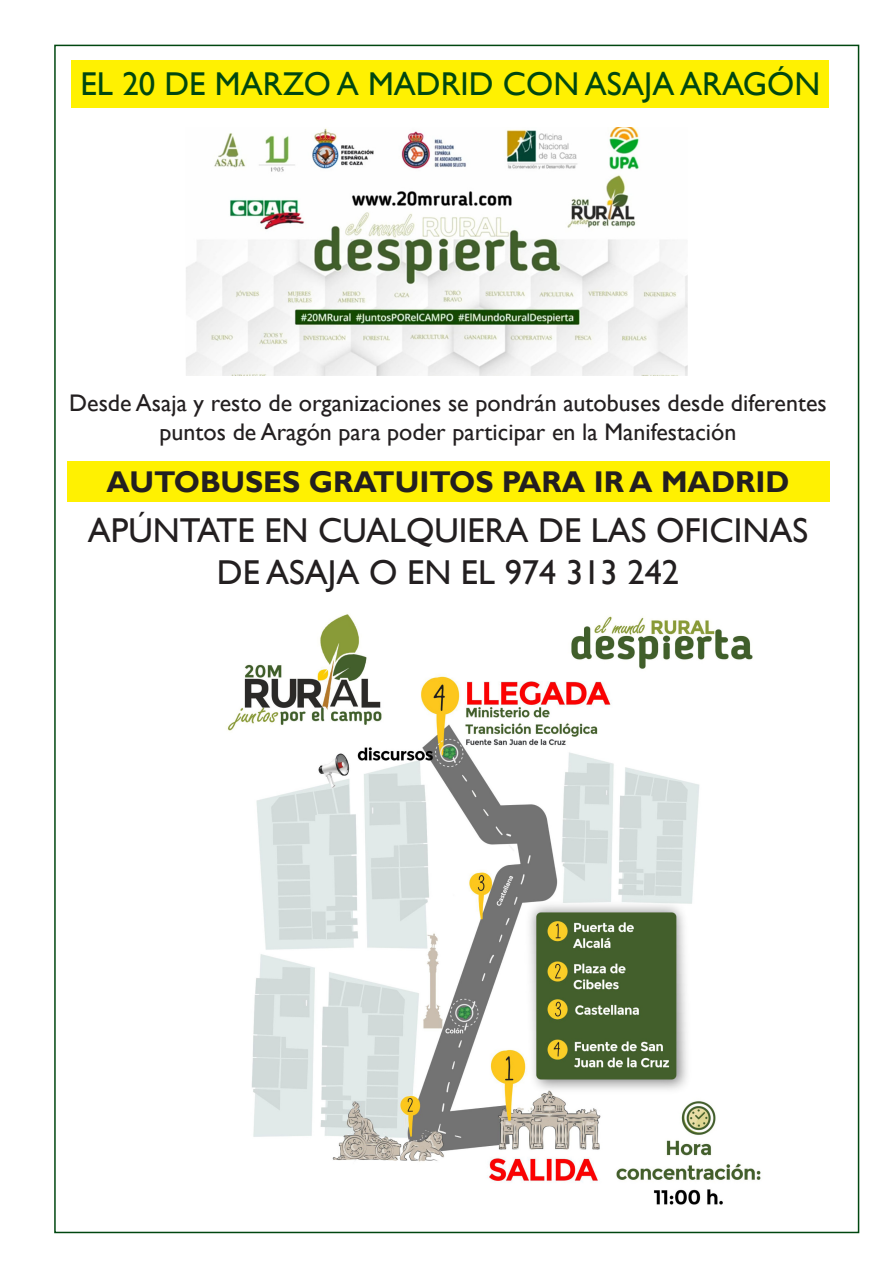
<style>
.page{position:relative;width:893px;height:1263px;background:#fff}
.page>*{position:absolute;margin:0;border:0;box-sizing:border-box;transform-origin:0 0}
.t1{font:34.5px/41.4px "Gill Sans";color:#231f20;text-align:center}
.t2{font:33px "Gill Sans";color:#004710}
.t3{font:700 30px "Gill Sans";color:#231f20}
.t4{font:24px/28.8px "Gill Sans";color:#231f20;text-align:center}
</style>
<div class="page">
<img style="left:187px;top:129px;width:499px;height:245px">
<div style="left:184px;top:126px;width:505px;height:251px;border:2px solid #fff"></div>
<div style="left:72px;top:60px;width:757px;height:47px;background:#fff101"></div>
<div style="left:67px;top:461px;width:762px;height:41px;background:#fff101"></div>
<img style="left:227px;top:614px;width:534px;height:591px">
<p class="t2" style="left:80px;top:65px;width:741px">EL 20 DE MARZO A MADRID CON ASAJA ARAGÓN</p>
<p class="t4" style="left:69px;top:389px;width:759px">Desde Asaja y resto de organizaciones se pondrán autobuses desde diferentes puntos de Aragón para poder participar en la Manifestación</p>
<p class="t3" style="left:107px;top:460px;width:684px">AUTOBUSES GRATUITOS PARA IR A MADRID</p>
<p class="t1" style="left:88px;top:511px;width:722px">APÚNTATE EN CUALQUIERA DE LAS OFICINAS<br>DE ASAJA O EN EL 974 313 242</p>
</div>
